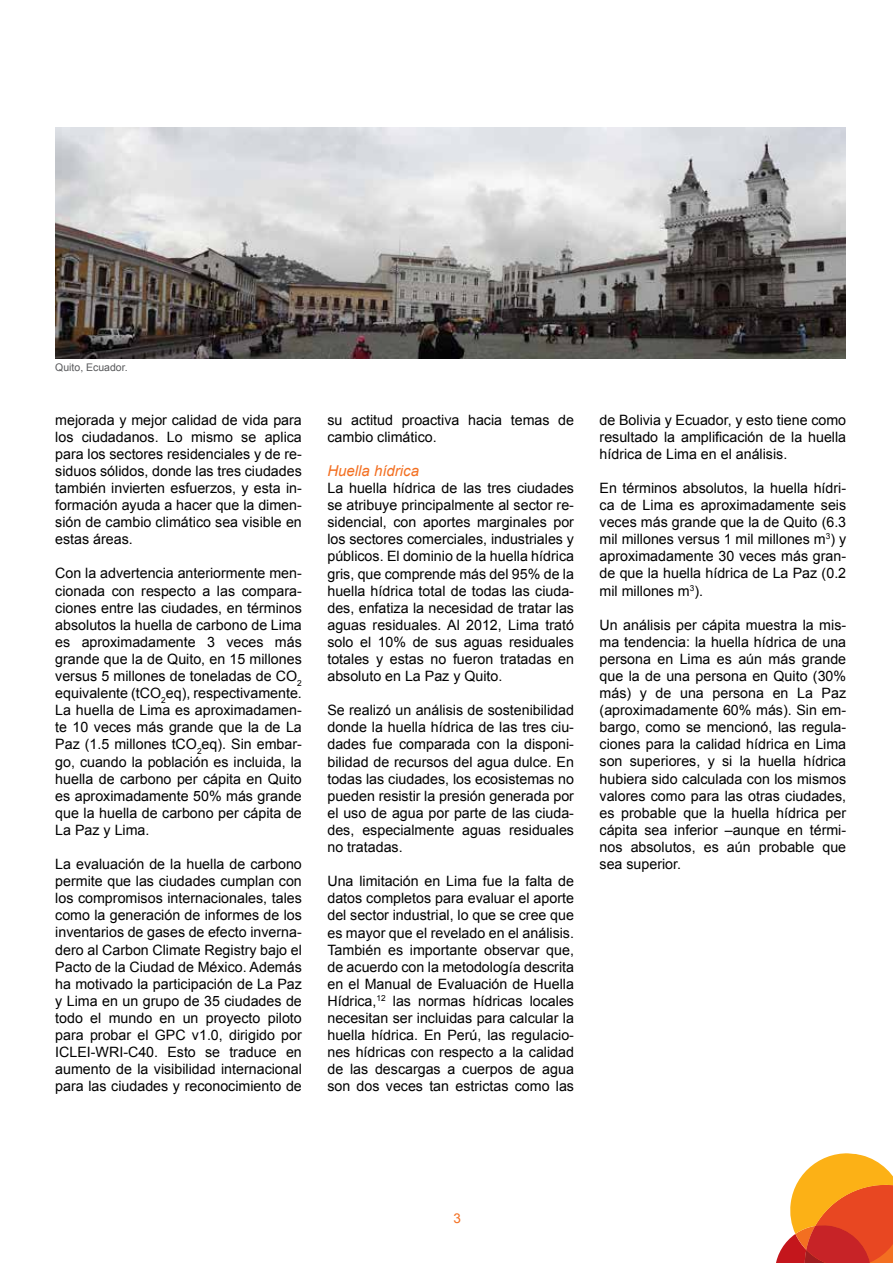
<style>
.page{position:relative;width:893px;height:1263px;background:#fff}
.page>*{position:absolute;margin:0;border:0;box-sizing:border-box;transform-origin:0 0}
.t1{font:italic 15px "Arial";color:#f36f21}
.t2{font:14.25px/17.1px "Arial";color:#000;text-align:justify}
.t3{font:13.5px "Arial";color:#f36f21}
.t4{font:10.5px "Arial";color:#58595b}
</style>
<div class="page">
<svg style="left:776px;top:1153px;width:117px;height:110px"></svg>
<img style="left:55px;top:128px;width:791px;height:231px">
<p class="t4" style="left:55px;top:361px;width:74px">Quito, Ecuador.</p>
<p class="t2" style="left:55px;top:411px;width:248px">mejorada y mejor calidad de vida para los ciudadanos. Lo mismo se aplica para los sectores residenciales y de re&shy;siduos sólidos, donde las tres ciudades también invierten esfuerzos, y esta in&shy;formación ayuda a hacer que la dimen&shy;sión de cambio climático sea visible en estas áreas.</p>
<p class="t2" style="left:55px;top:565px;width:248px">Con la advertencia anteriormente men&shy;cionada con respecto a las compara&shy;ciones entre las ciudades, en términos absolutos la huella de carbono de Lima es aproximadamente 3 veces más grande que la de Quito, en 15 millones versus 5 millones de toneladas de CO<sub>2 </sub>equivalente (tCO<sub>2</sub>eq), respectivamente.<br>La huella de Lima es aproximadamen&shy;te 10 veces más grande que la de La Paz (1.5 millones tCO<sub>2</sub>eq). Sin embar&shy;go, cuando la población es incluida, la huella de carbono per cápita en Quito es aproximadamente 50% más grande que la huella de carbono per cápita de La Paz y Lima.</p>
<p class="t2" style="left:55px;top:856px;width:248px">La evaluación de la huella de carbono permite que las ciudades cumplan con los compromisos internacionales, tales como la generación de informes de los inventarios de gases de efecto inverna&shy;dero al Carbon Climate Registry bajo el Pacto de la Ciudad de México. Además ha motivado la participación de La Paz y Lima en un grupo de 35 ciudades de todo el mundo en un proyecto piloto para probar el GPC v1.0, dirigido por ICLEI-WRI-C40. Esto se traduce en aumento de la visibilidad internacional para las ciudades y reconocimiento de</p>
<p class="t2" style="left:327px;top:411px;width:248px">su actitud proactiva hacia temas de cambio climático.</p>
<p class="t1" style="left:327px;top:461px;width:93px">Huella hídrica</p>
<p class="t2" style="left:327px;top:480px;width:248px">La huella hídrica de las tres ciudades se atribuye principalmente al sector re&shy;sidencial, con aportes marginales por los sectores comerciales, industriales y públicos. El dominio de la huella hídrica gris, que comprende más del 95% de la huella hídrica total de todas las ciuda&shy;des, enfatiza la necesidad de tratar las aguas residuales. Al 2012, Lima trató solo el 10% de sus aguas residuales totales y estas no fueron tratadas en absoluto en La Paz y Quito.</p>
<p class="t2" style="left:327px;top:702px;width:248px">Se realizó un análisis de sostenibilidad donde la huella hídrica de las tres ciu&shy;dades fue comparada con la disponi&shy;bilidad de recursos del agua dulce. En todas las ciudades, los ecosistemas no pueden resistir la presión generada por el uso de agua por parte de las ciuda&shy;des, especialmente aguas residuales no tratadas.</p>
<p class="t2" style="left:327px;top:873px;width:248px">Una limitación en Lima fue la falta de datos completos para evaluar el aporte del sector industrial, lo que se cree que es mayor que el revelado en el análisis.<br>También es importante observar que, de acuerdo con la metodología descrita en el Manual de Evaluación de Huella Hídrica,<sup>12</sup> las normas hídricas locales necesitan ser incluidas para calcular la huella hídrica. En Perú, las regulacio&shy;nes hídricas con respecto a la calidad de las descargas a cuerpos de agua son dos veces tan estrictas como las</p>
<p class="t2" style="left:600px;top:411px;width:248px">de Bolivia y Ecuador, y esto tiene como resultado la amplificación de la huella hídrica de Lima en el análisis.</p>
<p class="t2" style="left:600px;top:479px;width:248px">En términos absolutos, la huella hídri&shy;ca de Lima es aproximadamente seis veces más grande que la de Quito (6.3 mil millones versus 1 mil millones m<sup>3</sup>) y aproximadamente 30 veces más gran&shy;de que la huella hídrica de La Paz (0.2 mil millones m<sup>3</sup>).</p>
<p class="t2" style="left:600px;top:616px;width:248px">Un análisis per cápita muestra la mis&shy;ma tendencia: la huella hídrica de una persona en Lima es aún más grande que la de una persona en Quito (30% más) y de una persona en La Paz (aproximadamente 60% más). Sin em&shy;bargo, como se mencionó, las regula&shy;ciones para la calidad hídrica en Lima son superiores, y si la huella hídrica hubiera sido calculada con los mismos valores como para las otras ciudades, es probable que la huella hídrica per cápita sea inferior –aunque en térmi&shy;nos absolutos, es aún probable que sea superior.</p>
<p class="t3" style="left:453px;top:1209px;width:9px">3</p>
</div>
